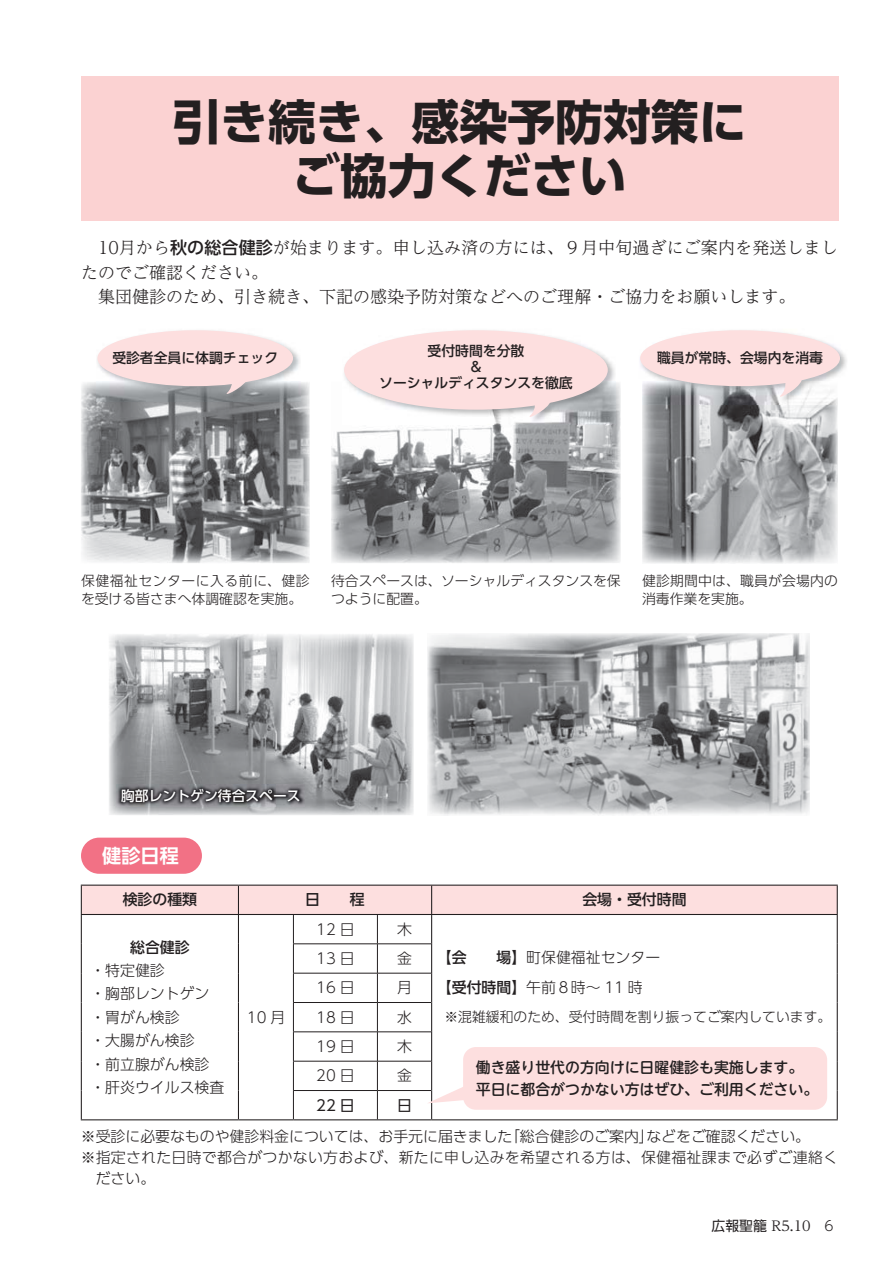
<style>
.page{position:relative;width:893px;height:1263px;background:#fff}
.page>*{position:absolute;margin:0;border:0;box-sizing:border-box;transform-origin:0 0}
.t1{font:47.85px/53.1px "UD Shin Go Pr 6 N Bold 90 msp RKSJ H";color:#231f20;text-align:center}
.t2{font:19.2px "UD Shin Go Pr 6 N De Bold 90 msp RKSJ H";color:#fff}
.t3{font:16.95px/24.5px "UD Reimin Pr 6 N Light 90 msp RKSJ H";color:#231f20}
.t4{font:14.85px/23.4px "UD Shin Go Pr 6 N Light 90 msp RKSJ H";color:#231f20}
.t5{font:14.85px "UD Shin Go Pr 6 N Light 90 msp RKSJ H";letter-spacing:.02em;color:#231f20}
.t6{font:14.85px/22.4px "UD Shin M Go Pr 6 N Medium 90 msp RKSJ H";color:#231f20}
.t7{font:14.85px "UD Shin Go Pr 6 N Medium 90 msp RKSJ H";color:#231f20}
.t8{font:14.85px "UD Shin Go Pr 6 N Regular 90 msp RKSJ H";color:#231f20}
.t9{font:13.8px/18.1px "UD Shin Go Pr 6 N Light 90 msp RKSJ H";color:#231f20}
.t10{font:13.8px/15.9px "UD Shin Go Pr 6 N Medium 90 msp RKSJ H";color:#231f20;text-align:center}
.t11{font:13.8px "UD Shin Go Pr 6 N Medium 90 msp RKSJ H";color:#fff}
.t12{font:13.8px "UD Reimin Pr 6 N Regular 90 msp RKSJ H";color:#231f20}
.s1{font-family:"UD Shin Go Pr 6 N Medium 90 msp RKSJ H"}
.s2{font-family:"UD Shin Go Pr 6 N Regular 90 msp RKSJ H"}
.s3{font-family:"UD Shin M Go Pr 6 N Light 90 msp RKSJ H"}
</style>
<div class="page">
<hr style="left:81px;top:1119px;width:157px;height:1px;background:#231f20">
<hr style="left:432px;top:1119px;width:406px;height:1px;background:#231f20">
<hr style="left:238px;top:1119px;width:55px;height:1px;background:#231f20">
<hr style="left:293px;top:1119px;width:139px;height:1px;background:#231f20">
<div style="left:81px;top:77px;width:757px;height:144px;background:#fbd2d2"></div>
<div style="left:81px;top:838px;width:121px;height:36px;background:#f27185;border-radius:18px"></div>
<img style="left:81px;top:382px;width:229px;height:181px">
<img style="left:642px;top:404px;width:196px;height:159px">
<img style="left:331px;top:382px;width:290px;height:181px">
<img style="left:109px;top:634px;width:305px;height:181px">
<img style="left:428px;top:634px;width:382px;height:181px">
<img style="left:117px;top:784px;width:187px;height:23px">
<img style="left:96px;top:330px;width:204px;height:71px">
<div style="left:97px;top:330px;width:196px;height:56px;background:#fddfdf;border-radius:50%"></div>
<svg style="left:221px;top:381px;width:30px;height:17px"></svg>
<img style="left:343px;top:330px;width:272px;height:94px">
<div style="left:344px;top:330px;width:264px;height:80px;background:#fddfdf;border-radius:50%"></div>
<svg style="left:524px;top:402px;width:30px;height:19px"></svg>
<img style="left:640px;top:330px;width:207px;height:74px">
<div style="left:640px;top:330px;width:200px;height:56px;background:#fddfdf;border-radius:50%"></div>
<svg style="left:775px;top:379px;width:30px;height:22px"></svg>
<svg style="left:81px;top:885px;width:757px;height:234px"></svg>
<h1 class="t1" style="left:172px;top:102px;width:576px">引き続き、感染予防対策にご協力ください</h1>
<p class="t3" style="left:81px;top:238px;width:758px">　10月から<span class="s1">秋の総合健診</span>が始まります。申し込み済の方には、９月中旬過ぎにご案内を発送しましたのでご確認ください。<br>　集団健診のため、引き続き、下記の感染予防対策などへのご理解・ご協力をお願いします。</p>
<p class="t10" style="left:379px;top:345px;width:195px">受付時間を分散<br>＆<br>ソーシャルディスタンスを徹底</p>
<p class="t10" style="left:112px;top:352px;width:167px">受診者全員に体調チェック</p>
<p class="t10" style="left:657px;top:352px;width:167px">職員が常時、会場内を消毒</p>
<p class="t9" style="left:81px;top:574px;width:230px">保健福祉センターに入る前に、健診を受ける皆さまへ体調確認を実施。</p>
<p class="t9" style="left:331px;top:574px;width:291px">待合スペースは、ソーシャルディスタンスを保つように配置。</p>
<p class="t9" style="left:642px;top:574px;width:197px">健診期間中は、職員が会場内の消毒作業を実施。</p>
<p class="t11" style="left:121px;top:791px;width:181px">胸部レントゲン待合スペース</p>
<p class="t2" style="left:102px;top:849px;width:78px">健診日程</p>
<p class="t7" style="left:123px;top:894px;width:76px">検診の種類</p>
<p class="t7" style="left:305px;top:894px;width:61px">日　　程</p>
<p class="t7" style="left:582px;top:894px;width:106px">会場・受付時間</p>
<p class="t7" style="left:130px;top:942px;width:61px">総合健診</p>
<p class="t4" style="left:90px;top:961px;width:135px">・特定健診<br>・胸部レントゲン・胃がん検診<br>・大腸がん検診<br>・前立腺がん検診・肝炎ウイルス検査</p>
<p class="t4" style="left:316px;top:920px;width:40px">12 日</p>
<p class="t4" style="left:397px;top:920px;width:16px">木</p>
<p class="t4" style="left:437px;top:945px;width:225px;line-height:29.7px"><span class="s1">【会　　場】</span>町保健福祉センター<span class="s1">【受付時間】</span>午前８時～ 11 時</p>
<p class="t9" style="left:444px;top:1010px;width:388px">※混雑緩和のため、受付時間を割り振ってご案内しています。</p>
<p class="t4" style="left:316px;top:949px;width:40px">13 日</p>
<p class="t4" style="left:397px;top:949px;width:16px">金</p>
<p class="t4" style="left:316px;top:978px;width:40px">16 日</p>
<p class="t4" style="left:397px;top:978px;width:16px">月</p>
<p class="t4" style="left:316px;top:1008px;width:40px">18 日</p>
<p class="t4" style="left:397px;top:1008px;width:16px">水</p>
<p class="t4" style="left:316px;top:1037px;width:40px">19 日</p>
<p class="t4" style="left:397px;top:1037px;width:16px">木</p>
<p class="t4" style="left:316px;top:1066px;width:40px">20 日</p>
<p class="t4" style="left:397px;top:1066px;width:16px">金</p>
<p class="t8" style="left:316px;top:1100px;width:40px">22 日</p>
<p class="t8" style="left:397px;top:1100px;width:16px">日</p>
<p class="t4" style="left:81px;top:1127px;width:731px">※受診に必要なものや健診料金については、お手元に届きました「総合健診のご案内」などをご確認ください。</p>
<p class="t5" style="left:81px;top:1152px;width:759px">※指定された日時で都合がつかない方および、新たに申し込みを希望される方は、保健福祉課まで必ずご連絡く</p>
<p class="t4" style="left:96px;top:1169px;width:61px">ださい。</p>
<p class="t4" style="left:247px;top:1008px;width:40px">10 月</p>
<p class="t6" style="left:476px;top:1058px;width:344px">働き盛り世代の方向けに日曜健診も実施します。平日に都合がつかない方はぜひ、ご利用ください。</p>
<p class="t12" style="left:712px;top:1221px;width:123px"><span class="s2">広報聖籠</span> R5.10　<span class="s3">6</span></p>
</div>
